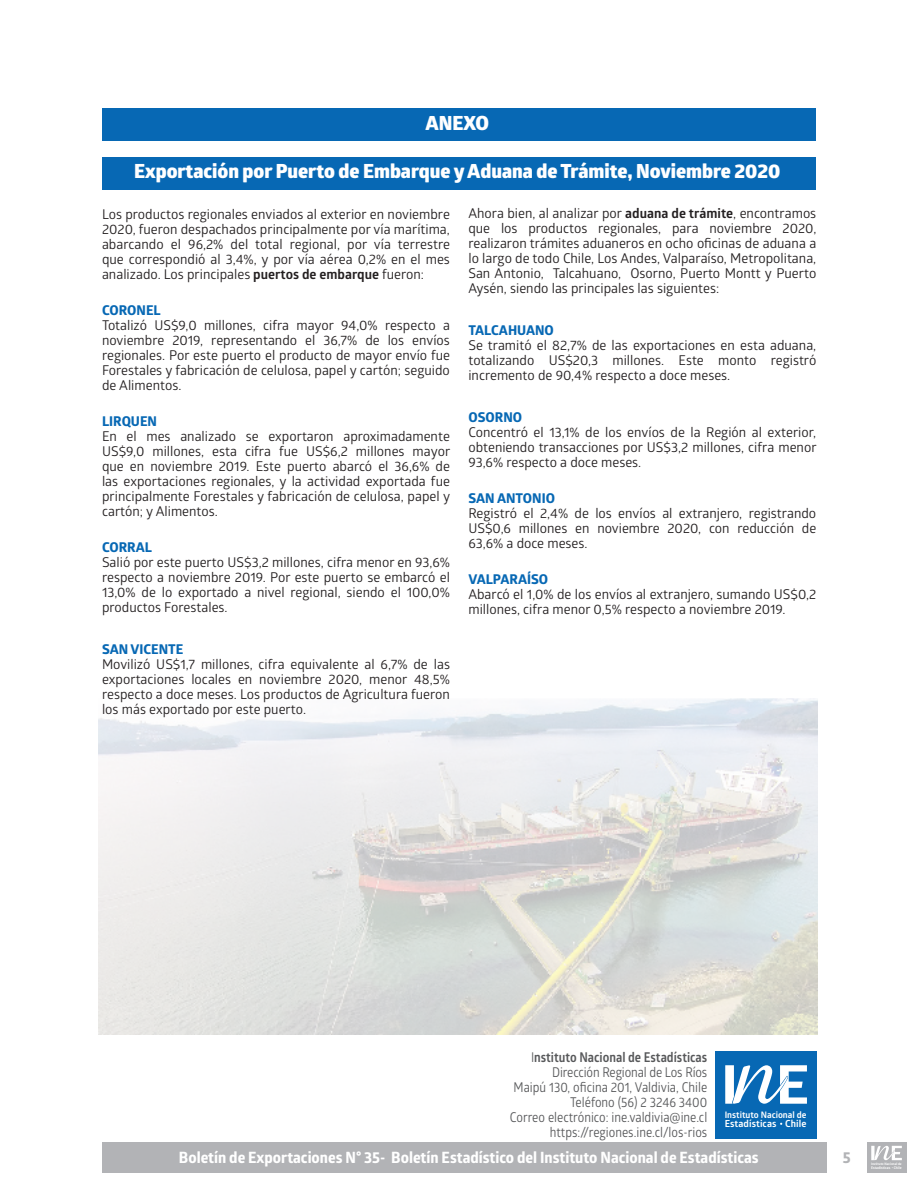
<style>
.page{position:relative;width:918px;height:1188px;background:#fff}
.page>*{position:absolute;margin:0;border:0;box-sizing:border-box;transform-origin:0 0}
.t1{font:800 19.5px "Glober";color:#fff}
.t2{font:700 15.6px "Globerx";color:#fff;scale:.96 1}
.t3{font:700 15.6px "Globerx";color:#b2b3b6;scale:.96 1}
.t4{font:13.5px/15px "Glober";color:#231f20;text-align:justify}
.t5{font:13.5px/15px "Glober";color:#57585a;text-align:right;scale:.9 1}
.t6{font:700 13.5px "Globerx";color:#0768b4}
.t7{font:700 9.75px "Glober";letter-spacing:.01em;color:#fff}
.t8{font:700 9px "Glober";color:#fff}
.t9{font:700 3.6px "Glober";letter-spacing:.01em;color:#fff}
.t10{font:700 3.3px "Glober";color:#fff}
.s1{font-weight:700}
</style>
<div class="page">
<div style="left:715px;top:1052px;width:101px;height:87px;background:#0768b4"></div>
<img style="left:99px;top:699px;width:718px;height:335px">
<div style="left:102px;top:108px;width:714px;height:33px;background:#0768b4"></div>
<div style="left:102px;top:157px;width:714px;height:33px;background:#0768b4"></div>
<svg style="left:725px;top:1065px;width:82px;height:39px"></svg>
<div style="left:102px;top:1143px;width:725px;height:30px;background:#b2b3b6"></div>
<div style="left:867px;top:1143px;width:40px;height:30px;background:#b2b3b6"></div>
<svg style="left:871px;top:1146px;width:31px;height:14px"></svg>
<h1 class="t1" style="left:425px;top:108px;width:65px">ANEXO</h1>
<h1 class="t1" style="left:134px;top:157px;width:648px">Exportación por Puerto de Embarque y Aduana de Trámite, Noviembre 2020</h1>
<p class="t4" style="left:102px;top:206px;width:349px">Los productos regionales enviados al exterior en noviembre 2020, fueron despachados principalmente por vía marítima, abarcando el 96,2% del total regional, por vía terrestre que correspondió al 3,4%, y por vía aérea 0,2% en el mes analizado. Los principales <span class="s1">puertos de embarque</span> fueron:</p>
<p class="t6" style="left:102px;top:300px;width:59px">CORON EL</p>
<p class="t4" style="left:102px;top:317px;width:349px">Totalizó US$9,0 millones, cifra mayor 94,0% respecto a noviembre 2019, representando el 36,7% de los envíos regionales. Por este puerto el producto de mayor envío fue Forestales y fabricación de celulosa, papel y cartón; seguido de Alimentos.</p>
<p class="t6" style="left:102px;top:411px;width:55px">LI RQUEN</p>
<p class="t4" style="left:102px;top:428px;width:350px">En el mes analizado se exportaron aproximadamente US$9,0 millones, esta cifra fue US$6,2 millones mayor que en noviembre 2019. Este puerto abarcó el 36,6% de las exportaciones regionales, y la actividad exportada fue principalmente Forestales y fabricación de celulosa, papel y cartón; y Alimentos.</p>
<p class="t6" style="left:102px;top:537px;width:51px">CORRAL</p>
<p class="t4" style="left:102px;top:554px;width:349px">Salió por este puerto US$3,2 millones, cifra menor en 93,6% respecto a noviembre 2019. Por este puerto se embarcó el 13,0% de lo exportado a nivel regional, siendo el 100,0% productos Forestales.</p>
<p class="t6" style="left:102px;top:639px;width:83px">SAN VICENTE</p>
<p class="t4" style="left:102px;top:656px;width:349px">Movilizó US$1,7 millones, cifra equivalente al 6,7% de las exportaciones locales en noviembre 2020, menor 48,5% respecto a doce meses. Los productos de Agricultura fueron los más exportado por este puerto.</p>
<p class="t4" style="left:468px;top:205px;width:349px">Ahora bien, al analizar por <span class="s1">aduana de trámite</span>, encontramos que los productos regionales, para noviembre 2020, realizaron trámites aduaneros en ocho oficinas de aduana a lo largo de todo Chile, Los Andes, Valparaíso, Metropolitana, San Antonio, Talcahuano, Osorno, Puerto Montt y Puerto Aysén, siendo las principales las siguientes:</p>
<p class="t6" style="left:468px;top:321px;width:77px">TALCAHUANO</p>
<p class="t4" style="left:468px;top:337px;width:349px">Se tramitó el 82,7% de las exportaciones en esta aduana, totalizando US$20,3 millones. Este monto registró incremento de 90,4% respecto a doce meses.</p>
<p class="t6" style="left:468px;top:408px;width:10px">OSO</p>
<p class="t6" style="left:495px;top:408px;width:19px">RNO</p>
<p class="t4" style="left:468px;top:424px;width:350px">Concentró el 13,1% de los envíos de la Región al exterior, obteniendo transacciones por US$3,2 millones, cifra menor 93,6% respecto a doce meses.</p>
<p class="t6" style="left:468px;top:489px;width:64px">SAN ANTONIO</p>
<p class="t4" style="left:468px;top:505px;width:349px">Registró el 2,4% de los envíos al extranjero, registrando US$0,6 millones en noviembre 2020, con reducción de 63,6% a doce meses.</p>
<p class="t6" style="left:468px;top:570px;width:67px">VALPARAÍSO</p>
<p class="t4" style="left:468px;top:586px;width:349px">Abarcó el 1,0% de los envíos al extranjero, sumando US$0,2 millones, cifra menor 0,5% respecto a noviembre 2019.</p>
<p class="t5" style="left:510px;top:1050px;width:221px">I<span class="s1">nstituto Nacional de Estadísticas </span>Dirección Regional de Los Ríos<br>Maipú 130, oficina 201, Valdivia, Chile Teléfono (56) 2 3246 3400<br>Correo electrónico: ine.valdivia@ine.cl https://regiones.ine.cl/los-rios</p>
<p class="t8" style="left:725px;top:1108px;width:83px">Instituto Nacional de</p>
<p class="t7" style="left:725px;top:1116px;width:83px">Estadísticas Chile</p>
<p class="t2" style="left:179px;top:1146px;width:605px">Boletín de Exportaciones N° 35- Boletín Estadístico del Instituto Nacional de Estadísticas</p>
<p class="t3" style="left:843px;top:1146px;width:10px">5</p>
<p class="t10" style="left:871px;top:1162px;width:32px">Instituto Nacional de</p>
<p class="t9" style="left:871px;top:1165px;width:32px">Estadísticas Chile</p>
</div>
